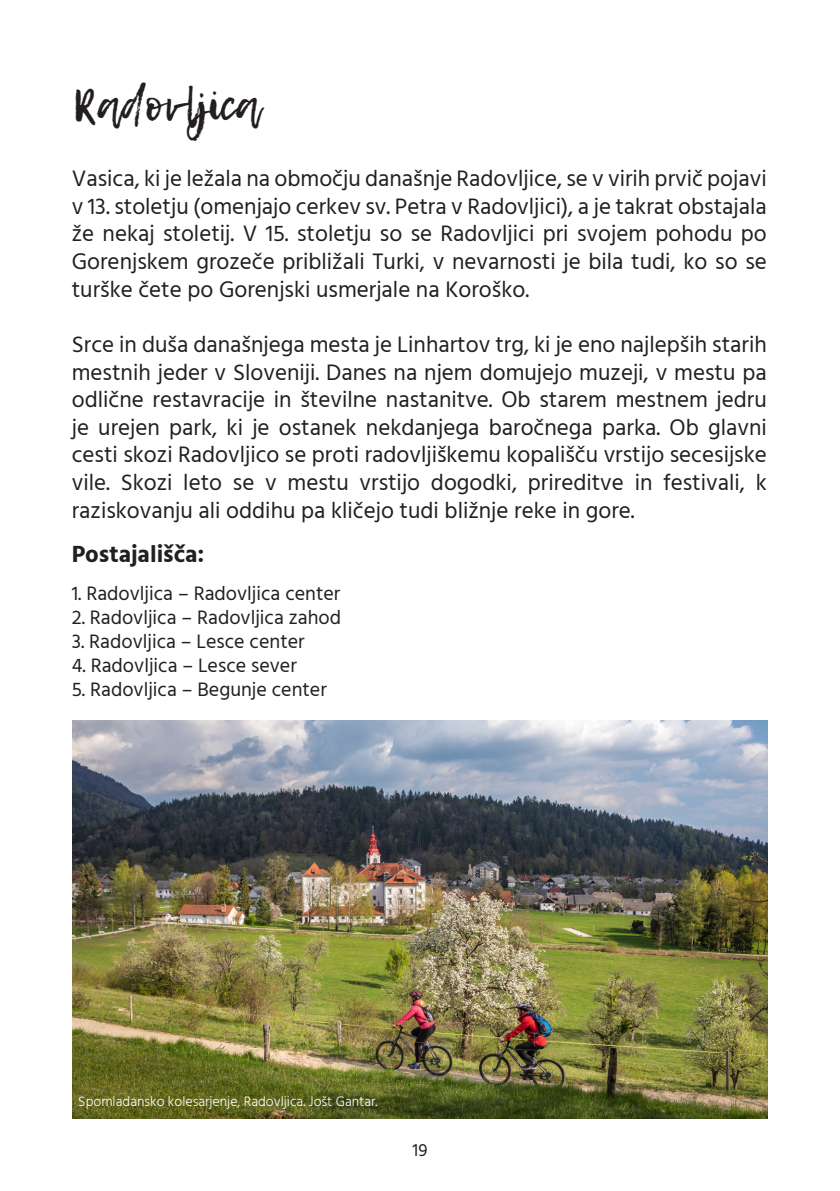
<style>
.page{position:relative;width:840px;height:1191px;background:#fff}
.page>*{position:absolute;margin:0;border:0;box-sizing:border-box;transform-origin:0 0}
.t1{font:44px "Lemon Tuesday";color:#231f20}
.t2{font:700 24px "Hind";color:#231f20}
.t3{font:23px/27.6px "Hind";color:#231f20;text-align:justify}
.t4{font:20px "Hind";color:#231f20}
.t5{font:18px "Hind";color:#231f20}
.t6{font:300 14px "Hind";color:#fff}
</style>
<div class="page">
<img style="left:72px;top:721px;width:695px;height:398px">
<h1 class="t1" style="left:73px;top:79px;width:188px">Radovljica</h1>
<p class="t3" style="left:72px;top:166px;width:696px">Vasica, ki je ležala na območju današnje Radovljice, se v virih prvič pojavi v 13. stoletju (omenjajo cerkev sv. Petra v Radovljici), a je takrat obstajala že nekaj stoletij. V 15. stoletju so se Radovljici pri svojem pohodu po Gorenjskem grozeče približali Turki, v nevarnosti je bila tudi, ko so se turške čete po Gorenjski usmerjale na Koroško.</p>
<p class="t3" style="left:72px;top:331px;width:696px">Srce in duša današnjega mesta je Linhartov trg, ki je eno najlepših starih mestnih jeder v Sloveniji. Danes na njem domujejo muzeji, v mestu pa odlične restavracije in številne nastanitve. Ob starem mestnem jedru je urejen park, ki je ostanek nekdanjega baročnega parka. Ob glavni cesti skozi Radovljico se proti radovljiškemu kopališču vrstijo secesijske vile. Skozi leto se v mestu vrstijo dogodki, prireditve in festivali, k raziskovanju ali oddihu pa kličejo tudi bližnje reke in gore.</p>
<p class="t2" style="left:72px;top:540px;width:134px">Postajališča:</p>
<p class="t4" style="left:72px;top:580px;width:270px">1. Radovljica – Radovljica center</p>
<p class="t4" style="left:72px;top:604px;width:271px">2. Radovljica – Radovljica zahod</p>
<p class="t4" style="left:72px;top:628px;width:234px">3. Radovljica – Lesce center</p>
<p class="t4" style="left:72px;top:652px;width:226px">4. Radovljica – Lesce sever</p>
<p class="t4" style="left:72px;top:676px;width:256px">5. Radovljica – Begunje center</p>
<p class="t6" style="left:78px;top:1092px;width:300px">Spomladansko kolesarjenje, Radovljica. Jošt Gantar.</p>
<p class="t5" style="left:412px;top:1137px;width:16px">19</p>
</div>
